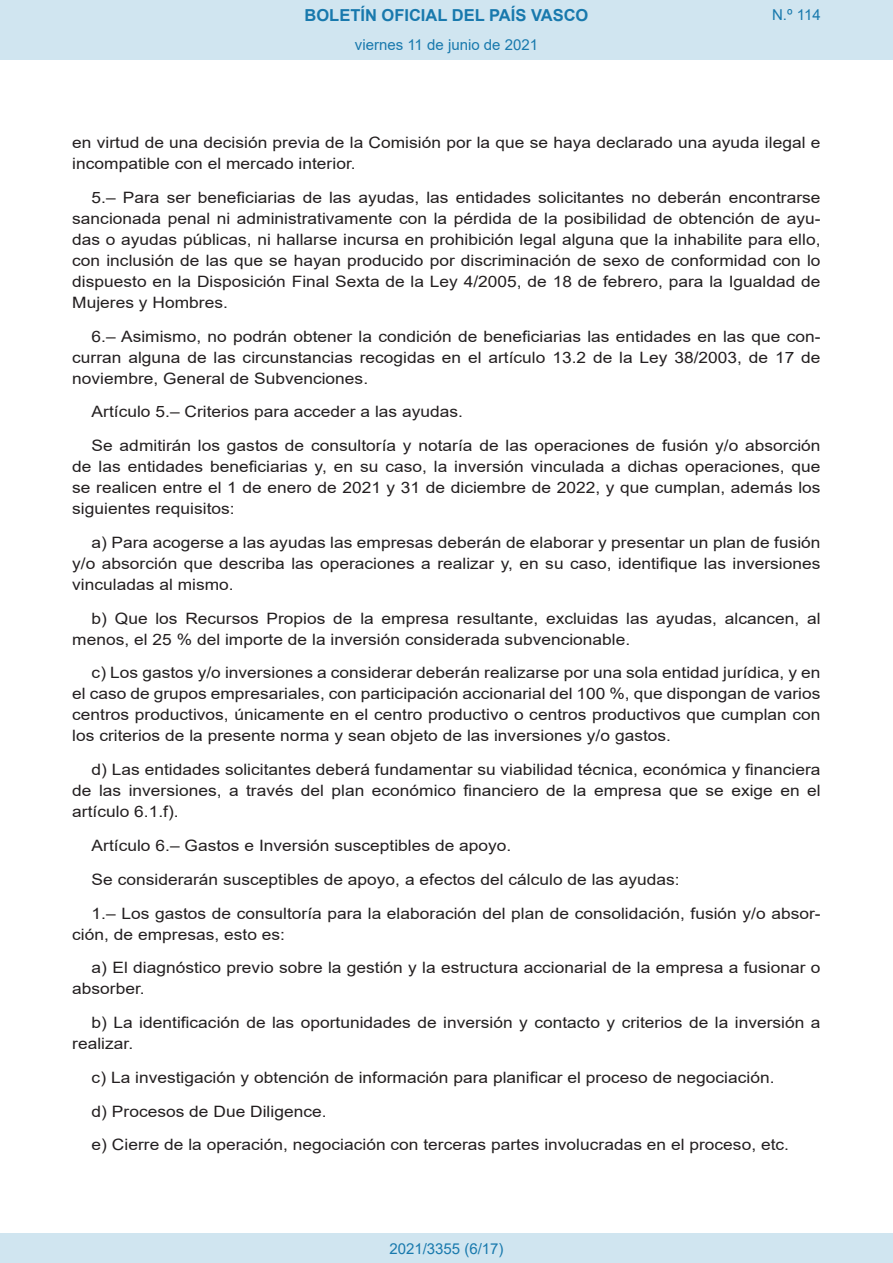
<style>
.page{position:relative;width:893px;height:1263px;background:#fff}
.page>*{position:absolute;margin:0;border:0;box-sizing:border-box;transform-origin:0 0}
.t1{font:700 16.5px "Arial";color:#1879ad}
.BOPVDetalle{font:15.6px/21px "Arial";color:#231f20;text-align:justify;scale:1.11 1}
.Paginacion_Centro{font:15px "Arial";color:#1879ad}
</style>
<div class="page">
<div style="left:0;top:0;width:893px;height:60px;background:#d0e5f0"></div>
<div style="left:0;top:1233px;width:893px;height:30px;background:#d0e5f0"></div>
<p class="t1" style="left:305px;top:3px;width:285px">BOLETÍN OFICIAL DEL PAÍS VASCO</p>
<p class="Paginacion_Centro" style="left:355px;top:35px;width:185px">viernes 11 de junio de 2021</p>
<p class="Paginacion_Centro" style="left:772px;top:5px;width:50px">N.º 114</p>
<p class="BOPVDetalle" style="left:72px;top:132px;width:675px">en virtud de una decisión previa de la Comisión por la que se haya declarado una ayuda ilegal e incompatible con el mercado interior.</p>
<p class="BOPVDetalle" style="left:72px;top:187px;width:676px;text-indent:19px">5.– Para ser beneficiarias de las ayudas, las entidades solicitantes no deberán encontrarse sancionada penal ni administrativamente con la pérdida de la posibilidad de obtención de ayu&shy;das o ayudas públicas, ni hallarse incursa en prohibición legal alguna que la inhabilite para ello, con inclusión de las que se hayan producido por discriminación de sexo de conformidad con lo dispuesto en la Disposición Final Sexta de la Ley 4/2005, de 18 de febrero, para la Igualdad de Mujeres y Hombres.</p>
<p class="BOPVDetalle" style="left:72px;top:326px;width:676px;text-indent:19px">6.– Asimismo, no podrán obtener la condición de beneficiarias las entidades en las que con&shy;curran alguna de las circunstancias recogidas en el artículo 13.2 de la Ley 38/2003, de 17 de noviembre, General de Subvenciones.</p>
<p class="BOPVDetalle" style="left:92px;top:401px;width:336px">Artículo 5.– Criterios para acceder a las ayudas.</p>
<p class="BOPVDetalle" style="left:72px;top:435px;width:676px;text-indent:19px">Se admitirán los gastos de consultoría y notaría de las operaciones de fusión y/o absorción de las entidades beneficiarias y, en su caso, la inversión vinculada a dichas operaciones, que se realicen entre el 1 de enero de 2021 y 31 de diciembre de 2022, y que cumplan, además los siguientes requisitos:</p>
<p class="BOPVDetalle" style="left:72px;top:532px;width:676px;text-indent:19px">a) Para acogerse a las ayudas las empresas deberán de elaborar y presentar un plan de fusión y/o absorción que describa las operaciones a realizar y, en su caso, identifique las inversiones vinculadas al mismo.</p>
<p class="BOPVDetalle" style="left:72px;top:608px;width:676px;text-indent:19px">b) Que los Recursos Propios de la empresa resultante, excluidas las ayudas, alcancen, al menos, el 25 % del importe de la inversión considerada subvencionable.</p>
<p class="BOPVDetalle" style="left:72px;top:662px;width:676px;text-indent:19px">c) Los gastos y/o inversiones a considerar deberán realizarse por una sola entidad jurídica, y en el caso de grupos empresariales, con participación accionarial del 100 %, que dispongan de varios centros productivos, únicamente en el centro productivo o centros productivos que cumplan con los criterios de la presente norma y sean objeto de las inversiones y/o gastos.</p>
<p class="BOPVDetalle" style="left:72px;top:759px;width:676px;text-indent:19px">d) Las entidades solicitantes deberá fundamentar su viabilidad técnica, económica y financiera de las inversiones, a través del plan económico financiero de la empresa que se exige en el artículo 6.1.f).</p>
<p class="BOPVDetalle" style="left:92px;top:835px;width:380px">Artículo 6.– Gastos e Inversión susceptibles de apoyo.</p>
<p class="BOPVDetalle" style="left:92px;top:869px;width:531px">Se considerarán susceptibles de apoyo, a efectos del cálculo de las ayudas:</p>
<p class="BOPVDetalle" style="left:72px;top:902px;width:676px;text-indent:19px">1.– Los gastos de consultoría para la elaboración del plan de consolidación, fusión y/o absor&shy;ción, de empresas, esto es:</p>
<p class="BOPVDetalle" style="left:72px;top:957px;width:676px;text-indent:19px">a) El diagnóstico previo sobre la gestión y la estructura accionarial de la empresa a fusionar o absorber.</p>
<p class="BOPVDetalle" style="left:72px;top:1012px;width:676px;text-indent:19px">b) La identificación de las oportunidades de inversión y contacto y criterios de la inversión a realizar.</p>
<p class="BOPVDetalle" style="left:92px;top:1067px;width:617px">c) La investigación y obtención de información para planificar el proceso de negociación.</p>
<p class="BOPVDetalle" style="left:92px;top:1100px;width:213px">d) Procesos de Due Diligence.</p>
<p class="BOPVDetalle" style="left:92px;top:1134px;width:630px">e) Cierre de la operación, negociación con terceras partes involucradas en el proceso, etc.</p>
<p class="Paginacion_Centro" style="left:389px;top:1238px;width:116px">2021/3355 (6/17)</p>
</div>
